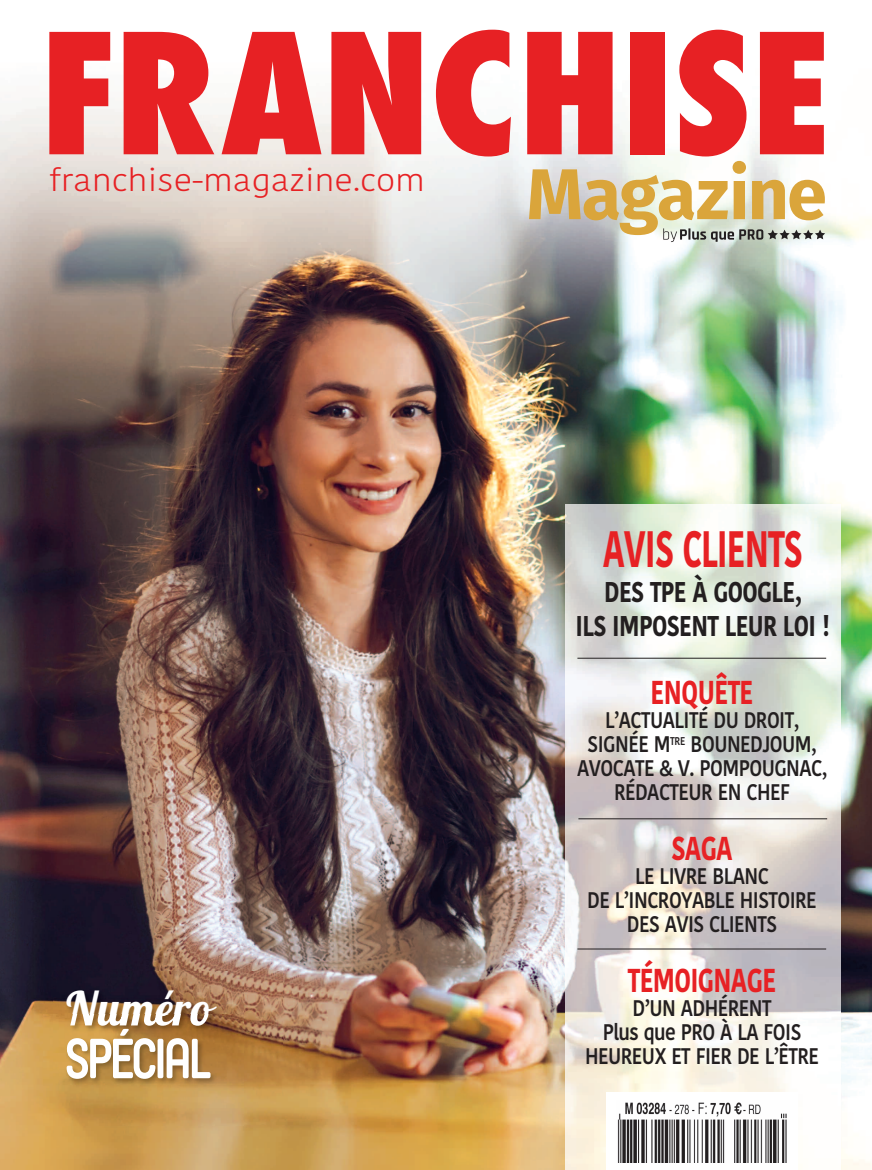
<style>
.page{position:relative;width:872px;height:1170px;background:#fff}
.page>*{position:absolute;margin:0;border:0;box-sizing:border-box;transform-origin:0 0}
.t1{font:700 56.4px "Yummo";letter-spacing:-.085em;color:#fff;scale:.9 1}
.t2{font:700 51px "Kohinoor Bangla";letter-spacing:-.03em;color:#e72124;scale:.65 1}
.t3{font:italic 700 46.05px "Lobster Two";color:#fff}
.t4{font:700 33px "Kohinoor Bangla";letter-spacing:-.03em;color:#e72124;scale:.75 1}
.t5{font:300 31.2px "Kohinoor Bangla";color:#e72124;scale:1.11 1}
.t6{font:700 28.5px/34.5px "Kohinoor Bangla";letter-spacing:-.03em;color:#231f20;text-align:center;scale:.8 1}
.t7{font:600 22.5px/24px "Kohinoor Bangla";letter-spacing:-.03em;color:#231f20;text-align:center;scale:.85 1}
</style>
<div class="page">
<img style="left:0;top:29px;width:872px;height:1140px">
<svg style="left:49px;top:32px;width:61px;height:122px;background:#ea5355"></svg>
<svg style="left:124px;top:32px;width:90px;height:122px;background:#ea4f50"></svg>
<svg style="left:222px;top:32px;width:99px;height:122px"></svg>
<svg style="left:331px;top:32px;width:90px;height:122px;background:#e94043"></svg>
<svg style="left:436px;top:30px;width:75px;height:126px"></svg>
<svg style="left:527px;top:30px;width:298px;height:212px"></svg>
<img style="left:565px;top:505px;width:275px;height:664px">
<div style="left:606px;top:1091px;width:191px;height:78px;background:#fff"></div>
<img style="left:617px;top:1102px;width:170px;height:60px">
<hr style="left:577px;top:658px;width:249px;height:1px;background:#231f20">
<hr style="left:577px;top:948px;width:249px;height:1px;background:#231f20">
<img style="left:243px;top:971px;width:40px;height:81px">
<img style="left:53px;top:971px;width:190px;height:43px">
<img style="left:44px;top:1014px;width:199px;height:111px">
<img style="left:70px;top:1014px;width:139px;height:11px">
<hr style="left:578px;top:818px;width:249px;height:1px;background:#231f20">
<h3 class="t5" style="left:49px;top:162px;width:340px">franchise-magazine.com</h3>
<h3 class="t3" style="left:64px;top:991px;width:148px">Numéro</h3>
<h1 class="t1" style="left:64px;top:1030px;width:165px">SPÉCIAL</h1>
<h2 class="t2" style="left:603px;top:518px;width:309px">AVIS CLIENTS</h2>
<p class="t6" style="left:575px;top:575px;width:319px">DES TPE À GOOGLE,<br>ILS IMPOSENT LEUR LOI !</p>
<h3 class="t4" style="left:650px;top:672px;width:139px">ENQUÊTE</h3>
<p class="t7" style="left:577px;top:709px;width:295px">L’ACTUALITÉ DU DROIT,<br>SIGNÉE M<sup>TRE</sup> BOUNEDJOUM,<br>AVOCATE &amp; V. POMPOUGNAC,<br>RÉDACTEUR EN CHEF</p>
<h3 class="t4" style="left:671px;top:828px;width:83px">SAGA</h3>
<p class="t7" style="left:587px;top:865px;width:271px">LE LIVRE BLANC<br>DE L’INCROYABLE HISTOIRE<br>DES AVIS CLIENTS</p>
<h3 class="t4" style="left:628px;top:960px;width:199px">TÉMOIGNAGE</h3>
<p class="t7" style="left:585px;top:996px;width:276px">D’UN ADHÉRENT<br>Plus que PRO À LA FOIS<br>HEUREUX ET FIER DE L’ÊTRE</p>
</div>
